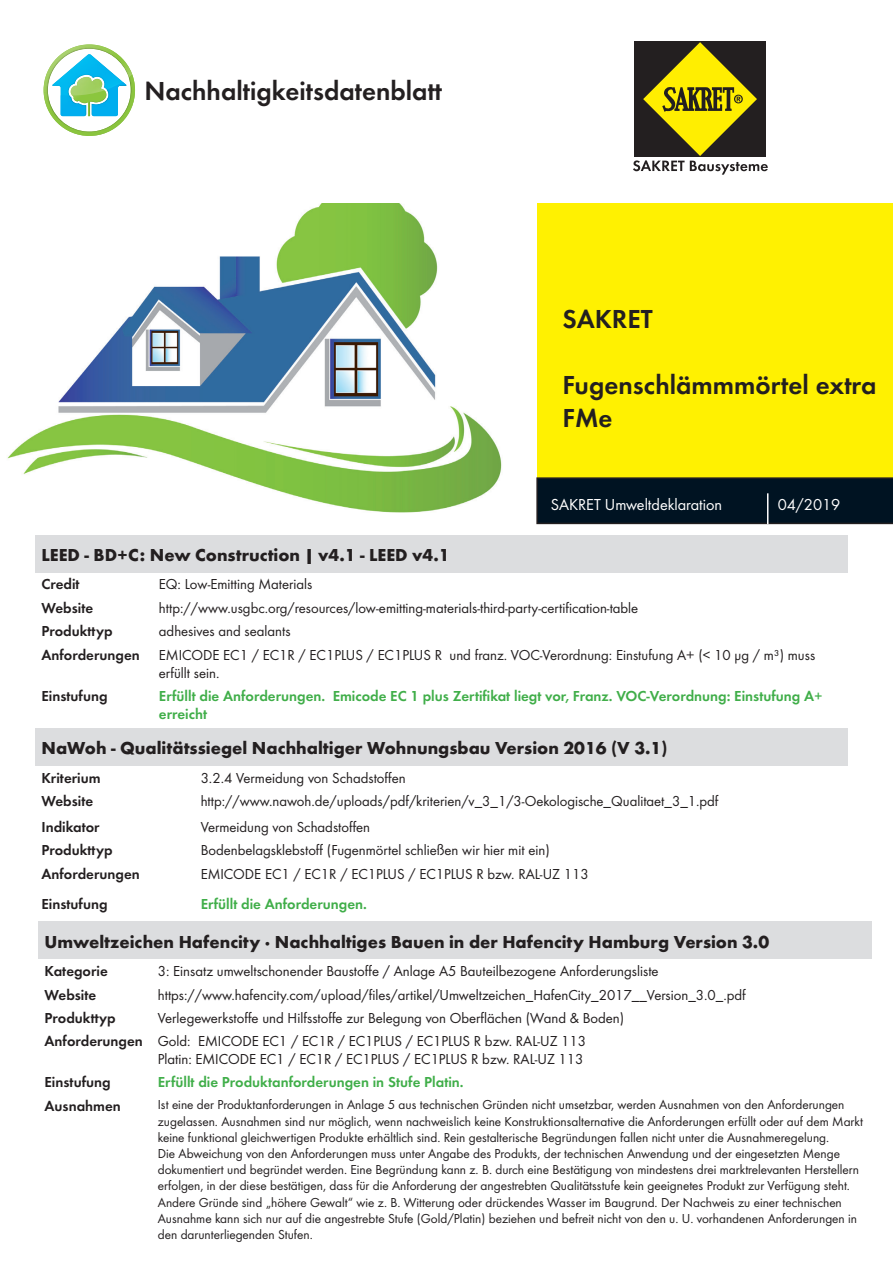
<style>
.page{position:relative;width:893px;height:1263px;background:#fff}
.page>*{position:absolute;margin:0;border:0;box-sizing:border-box;transform-origin:0 0}
.t1{font:27px/32.4px "Futura Dem";color:#231f20}
.t2{font:700 18px "Futura";color:#231f20}
.t3{font:16.5px "Futura Boo";color:#fff}
.t4{font:15px/18px "Futura Boo";color:#231f20}
.t5{font:15px/18px "Futura Dem";color:#40ae49}
.t6{font:15px "Futura Dem";color:#231f20}
.t7{font:13.5px/16.2px "Futura Boo";color:#231f20}
.s1{font-family:"Futura Dem"}
</style>
<div class="page">
<img style="left:7px;top:203px;width:495px;height:310px">
<svg style="left:44px;top:74px;width:91px;height:62px"></svg>
<img style="left:61px;top:96px;width:65px;height:20px">
<img style="left:72px;top:96px;width:34px;height:20px">
<img style="left:44px;top:44px;width:88px;height:49px">
<img style="left:52px;top:54px;width:71px;height:42px">
<img style="left:71px;top:77px;width:34px;height:19px">
<svg style="left:633px;top:42px;width:135px;height:133px;background:#807832"></svg>
<div style="left:537px;top:203px;width:356px;height:274px;background:#fff101"></div>
<svg style="left:536px;top:477px;width:357px;height:47px;background:#051622"></svg>
<hr style="left:767px;top:493px;width:1px;height:31px;background:#fff">
<div style="left:35px;top:535px;width:813px;height:37px;background:#dcdddf"></div>
<div style="left:35px;top:728px;width:813px;height:38px;background:#dcdddf"></div>
<div style="left:39px;top:922px;width:833px;height:37px;background:#dcdddf"></div>
<h1 class="t1" style="left:145px;top:75px;width:299px">Nachhaltigkeitsdatenblatt</h1>
<h1 class="t1" style="left:562px;top:302px;width:92px">SAKRET</h1>
<h1 class="t1" style="left:562px;top:369px;width:316px">Fugenschlämmmörtel extra<br>FMe</h1>
<p class="t3" style="left:778px;top:495px;width:64px">04/2019</p>
<p class="t3" style="left:551px;top:495px;width:173px">SAKRET Umweltdeklaration</p>
<p class="t3" style="left:787px;top:495px;width:11px">2</p>
<p class="t3" style="left:831px;top:495px;width:11px">7</p>
<p class="t3" style="left:559px;top:504px;width:173px">SAKRET Umweltdeklaration</p>
<h2 class="t2" style="left:41px;top:543px;width:410px">LEED - BD+C: New Construction | v4.1 - LEED v4.1</h2>
<p class="t6" style="left:41px;top:575px;width:40px">Credit</p>
<p class="t4" style="left:159px;top:575px;width:155px">EQ: Low-Emitting Materials</p>
<p class="t6" style="left:41px;top:599px;width:53px">Website</p>
<p class="t4" style="left:159px;top:599px;width:481px">http://www.usgbc.org/resources/low-emitting-materials-third-party-certification-table</p>
<p class="t6" style="left:41px;top:622px;width:73px">Produkttyp</p>
<p class="t4" style="left:159px;top:622px;width:133px">adhesives and sealants</p>
<p class="t6" style="left:41px;top:646px;width:100px">Anforderungen</p>
<p class="t4" style="left:159px;top:646px;width:658px">EMICODE EC1 / EC1R / EC1PLUS / EC1PLUS R und franz. VOC-Verordnung: Einstufung A+ (&lt; 10 µg / m³) muss erfüllt sein.</p>
<p class="t6" style="left:41px;top:687px;width:68px">Einstufung</p>
<p class="t5" style="left:159px;top:687px;width:665px">Erfüllt die Anforderungen. Emicode EC 1 plus Zertifikat liegt vor, Franz. VOC-Verordnung: Einstufung A+ erreicht</p>
<h2 class="t2" style="left:41px;top:737px;width:627px">NaWoh - Qualitätssiegel Nachhaltiger Wohnungsbau Version 2016 (V 3.1)</h2>
<p class="t6" style="left:41px;top:769px;width:61px">Kriterium</p>
<p class="t4" style="left:201px;top:769px;width:206px">3.2.4 Vermeidung von Schadstoffen</p>
<p class="t6" style="left:41px;top:792px;width:53px">Website</p>
<p class="t4" style="left:201px;top:792px;width:519px">http://www.nawoh.de/uploads/pdf/kriterien/v_3_1/3-Oekologische_Qualitaet_3_1.pdf</p>
<p class="t6" style="left:41px;top:817px;width:60px">Indikator</p>
<p class="t4" style="left:201px;top:817px;width:171px">Vermeidung von Schadstoffen</p>
<p class="t6" style="left:41px;top:841px;width:73px">Produkttyp</p>
<p class="t4" style="left:201px;top:841px;width:351px">Bodenbelagsklebstoff (Fugenmörtel schließen wir hier mit ein)</p>
<p class="t6" style="left:41px;top:865px;width:100px">Anforderungen</p>
<p class="t4" style="left:201px;top:865px;width:389px">EMICODE EC1 / EC1R / EC1PLUS / EC1PLUS R bzw. RAL-UZ 113</p>
<p class="t6" style="left:41px;top:894px;width:68px">Einstufung</p>
<p class="t5" style="left:201px;top:894px;width:168px">Erfüllt die Anforderungen.</p>
<h2 class="t2" style="left:45px;top:930px;width:726px">Umweltzeichen Hafencity · Nachhaltiges Bauen in der Hafencity Hamburg Version 3.0</h2>
<p class="t6" style="left:45px;top:962px;width:65px">Kategorie</p>
<p class="t4" style="left:158px;top:962px;width:502px">3: Einsatz umweltschonender Baustoffe / Anlage A5 Bauteilbezogene Anforderungsliste</p>
<p class="t6" style="left:45px;top:985px;width:53px">Website</p>
<p class="t4" style="left:158px;top:985px;width:589px">https://www.hafencity.com/upload/files/artikel/Umweltzeichen_HafenCity_2017__Version_3.0_.pdf</p>
<p class="t6" style="left:45px;top:1009px;width:73px">Produkttyp</p>
<p class="t4" style="left:45px;top:1006px;width:581px;line-height:23.2px;text-indent:113px">Verlegewerkstoffe und Hilfsstoffe zur Belegung von Oberflächen (Wand &amp; Boden)<br><span class="s1">Anforderungen</span> Gold: EMICODE EC1 / EC1R / EC1PLUS / EC1PLUS R bzw. RAL-UZ 113</p>
<p class="t4" style="left:158px;top:1050px;width:427px">Platin: EMICODE EC1 / EC1R / EC1PLUS / EC1PLUS R bzw. RAL-UZ 113</p>
<p class="t6" style="left:45px;top:1073px;width:68px">Einstufung</p>
<p class="t5" style="left:158px;top:1073px;width:307px">Erfüllt die Produktanforderungen in Stufe Platin.</p>
<p class="t6" style="left:45px;top:1096px;width:78px">Ausnahmen</p>
<p class="t7" style="left:158px;top:1097px;width:707px">Ist eine der Produktanforderungen in Anlage 5 aus technischen Gründen nicht umsetzbar, werden Ausnahmen von den Anforderungen zugelassen. Ausnahmen sind nur möglich, wenn nachweislich keine Konstruktionsalternative die Anforderungen erfüllt oder auf dem Markt keine funktional gleichwertigen Produkte erhältlich sind. Rein gestalterische Begründungen fallen nicht unter die Ausnahmeregelung.<br>Die Abweichung von den Anforderungen muss unter Angabe des Produkts, der technischen Anwendung und der eingesetzten Menge dokumentiert und begründet werden. Eine Begründung kann z. B. durch eine Bestätigung von mindestens drei marktrelevanten Herstellern erfolgen, in der diese bestätigen, dass für die Anforderung der angestrebten Qualitätsstufe kein geeignetes Produkt zur Verfügung steht.<br>Andere Gründe sind „höhere Gewalt“ wie z. B. Witterung oder drückendes Wasser im Baugrund. Der Nachweis zu einer technischen Ausnahme kann sich nur auf die angestrebte Stufe (Gold/Platin) beziehen und befreit nicht von den u. U. vorhandenen Anforderungen in den darunterliegenden Stufen.</p>
</div>
